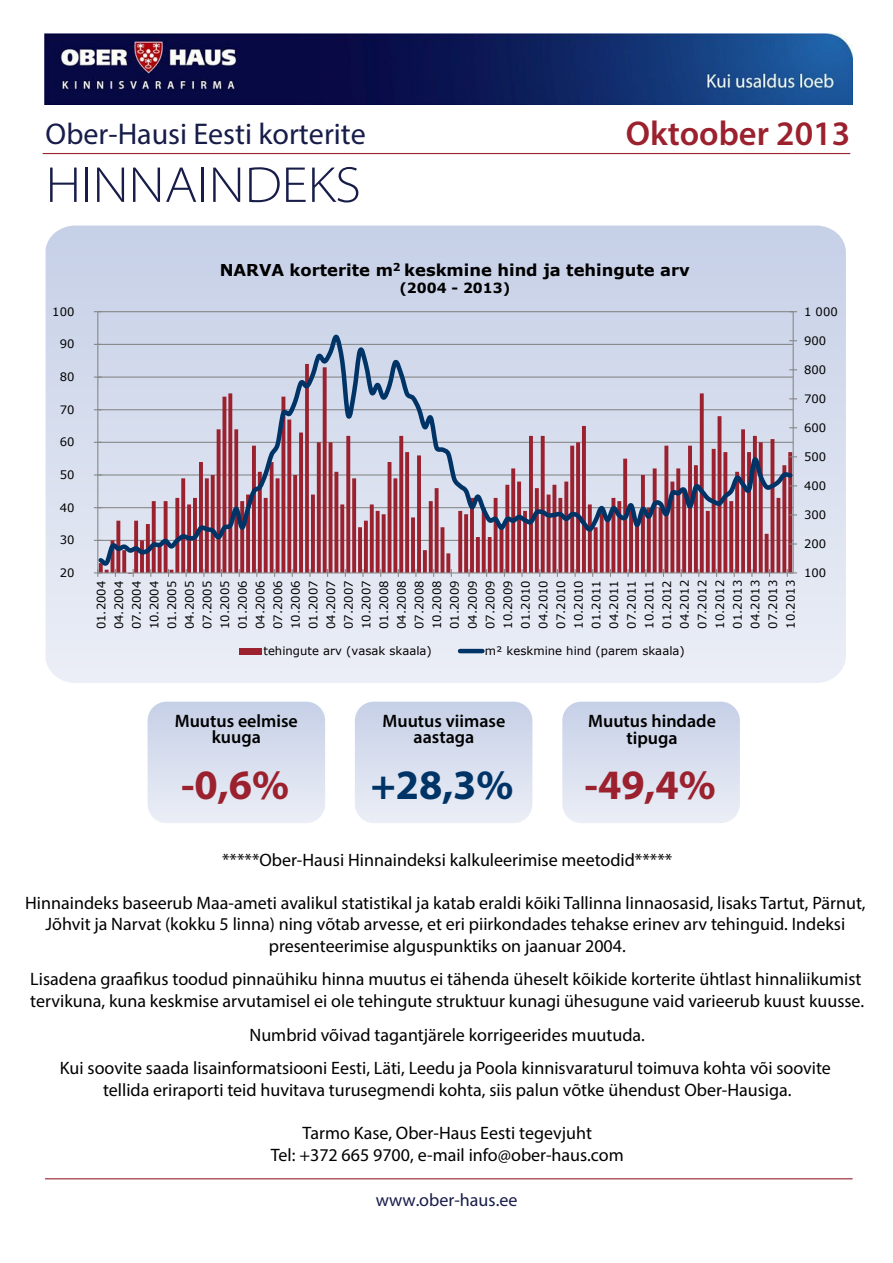
<style>
.page{position:relative;width:893px;height:1263px;background:#fff}
.page>*{position:absolute;margin:0;border:0;box-sizing:border-box;transform-origin:0 0}
.t1{font:300 semi-expanded 51px "Myriad Pro";color:#171c49}
.t2{font:700 42px "Myriad Pro";color:#9b212e}
.t3{font:700 42px "Myriad Pro";color:#036}
.t4{font:600 34.5px "Myriad Pro";color:#9b212e}
.t5{font:30px "Myriad Pro";color:#171c49}
.t6{font:18px/21.6px "Myriad Pro";color:#000;text-align:center}
.t7{font:600 18px/16.5px "Myriad Pro";color:#000;text-align:center}
.t8{font:18px "Myriad Pro";color:#171c49}
.t9{font:700 16.35px "Verdana";color:#000}
.t10{font:700 13.95px "Verdana";color:#000}
.t11{font:11.55px/17.7px "Verdana";color:#000;text-align:justify}
</style>
<div class="page">
<hr style="left:45px;top:1178px;width:807px;height:1px;background:#9b212e">
<img style="left:44px;top:34px;width:808px;height:70px">
<img style="left:46px;top:226px;width:799px;height:457px">
<hr style="left:43px;top:153px;width:806px;height:1px;background:#9b212e">
<img style="left:562px;top:702px;width:178px;height:121px">
<img style="left:147px;top:702px;width:178px;height:121px">
<hr style="left:98px;top:311px;width:695px;height:1px;background:#868686">
<svg style="left:99px;top:565px;width:693px;height:9px"></svg>
<hr style="left:792px;top:312px;width:1px;height:261px;background:#868686">
<hr style="left:97px;top:312px;width:1px;height:261px;background:#868686">
<hr style="left:98px;top:572px;width:695px;height:1px;background:#868686">
<svg style="left:786px;top:569px;width:11px;height:8px"></svg>
<svg style="left:94px;top:569px;width:8px;height:8px"></svg>
<svg style="left:98px;top:335px;width:696px;height:230px"></svg>
<div style="left:239px;top:648px;width:22px;height:6px;background:#9b212e"></div>
<hr style="left:460px;top:649px;width:22px;height:4px;background:#036">
<h3 class="t5" style="left:46px;top:122px;width:322px">Ober-Hausi Eesti korterite</h3>
<h1 class="t1" style="left:46px;top:154px;width:317px">HINNAINDEKS</h1>
<h3 class="t4" style="left:626px;top:121px;width:226px">Oktoober 2013</h3>
<p class="t11" style="left:52px;top:304px;width:24px">100</p>
<p class="t11" style="left:60px;top:336px;width:16px">90</p>
<p class="t11" style="left:60px;top:369px;width:16px">80</p>
<p class="t11" style="left:60px;top:402px;width:16px">70</p>
<p class="t11" style="left:60px;top:434px;width:16px">60</p>
<p class="t11" style="left:60px;top:467px;width:16px">50</p>
<p class="t11" style="left:60px;top:500px;width:16px">40</p>
<p class="t11" style="left:60px;top:532px;width:16px">30</p>
<p class="t11" style="left:60px;top:565px;width:16px">20</p>
<p class="t9" style="left:220px;top:263px;width:471px">NARVA korterite m<sup>2</sup> keskmine hind ja tehingute arv</p>
<p class="t10" style="left:399px;top:283px;width:112px">(2004 - 2013)</p>
<p class="t11" style="left:93px;top:629px;width:51px;rotate:-90deg">01.2004<br>04.2004<br>07.2004<br>10.2004<br>01.2005<br>04.2005<br>07.2005<br>10.2005<br>01.2006<br>04.2006<br>07.2006<br>10.2006<br>01.2007<br>04.2007<br>07.2007<br>10.2007<br>01.2008<br>04.2008<br>07.2008<br>10.2008<br>01.2009<br>04.2009<br>07.2009<br>10.2009<br>01.2010<br>04.2010<br>07.2010<br>10.2010<br>01.2011<br>04.2011<br>07.2011<br>10.2011<br>01.2012<br>04.2012<br>07.2012<br>10.2012<br>01.2013<br>04.2013<br>07.2013<br>10.2013</p>
<p class="t11" style="left:263px;top:643px;width:170px">tehingute arv (vasak skaala)</p>
<p class="t11" style="left:485px;top:643px;width:201px">m² keskmine hind (parem skaala)</p>
<p class="t11" style="left:804px;top:304px;width:35px">1 000</p>
<p class="t11" style="left:804px;top:333px;width:24px">900</p>
<p class="t11" style="left:804px;top:362px;width:24px">800</p>
<p class="t11" style="left:804px;top:391px;width:24px">700</p>
<p class="t11" style="left:804px;top:420px;width:24px">600</p>
<p class="t11" style="left:804px;top:449px;width:24px">500</p>
<p class="t11" style="left:804px;top:478px;width:24px">400</p>
<p class="t11" style="left:804px;top:507px;width:24px">300</p>
<p class="t11" style="left:804px;top:536px;width:24px">200</p>
<p class="t11" style="left:804px;top:565px;width:24px">100</p>
<p class="t7" style="left:175px;top:714px;width:125px">Muutus eelmise kuuga</p>
<p class="t7" style="left:382px;top:714px;width:124px">Muutus viimase aastaga</p>
<p class="t7" style="left:588px;top:714px;width:129px">Muutus hindade tipuga</p>
<h2 class="t2" style="left:181px;top:770px;width:110px">-0,6%</h2>
<h2 class="t3" style="left:371px;top:770px;width:144px">+28,3%</h2>
<h2 class="t2" style="left:584px;top:770px;width:133px">-49,4%</h2>
<p class="t6" style="left:222px;top:850px;width:451px">*****Ober-Hausi Hinnaindeksi kalkuleerimise meetodid*****</p>
<p class="t6" style="left:25px;top:893px;width:842px">Hinnaindeks baseerub Maa-ameti avalikul statistikal ja katab eraldi kõiki Tallinna linnaosasid, lisaks Tartut, Pärnut,<br>Jõhvit ja Narvat (kokku 5 linna) ning võtab arvesse, et eri piirkondades tehakse erinev arv tehinguid. Indeksi presenteerimise alguspunktiks on jaanuar 2004.</p>
<p class="t6" style="left:30px;top:986px;width:835px;line-height:33.6px">tervikuna, kuna keskmise arvutamisel ei ole tehingute struktuur kunagi ühesugune vaid varieerub kuust kuusse.<br>Numbrid võivad tagantjärele korrigeerides muutuda.<br>Kui soovite saada lisainformatsiooni Eesti, Läti, Leedu ja Poola kinnisvaraturul toimuva kohta või soovite</p>
<p class="t6" style="left:103px;top:1081px;width:690px">tellida eriraporti teid huvitava turusegmendi kohta, siis palun võtke ühendust Ober-Hausiga.</p>
<p class="t6" style="left:271px;top:1124px;width:354px">Tarmo Kase, Ober-Haus Eesti tegevjuht<br>Tel: +372 665 9700, e-mail info@ober-haus.com</p>
<p class="t6" style="left:30px;top:970px;width:832px">Lisadena graafikus toodud pinnaühiku hinna muutus ei tähenda üheselt kõikide korterite ühtlast hinnaliikumist</p>
<p class="t8" style="left:376px;top:1193px;width:143px">www.ober-haus.ee</p>
</div>
